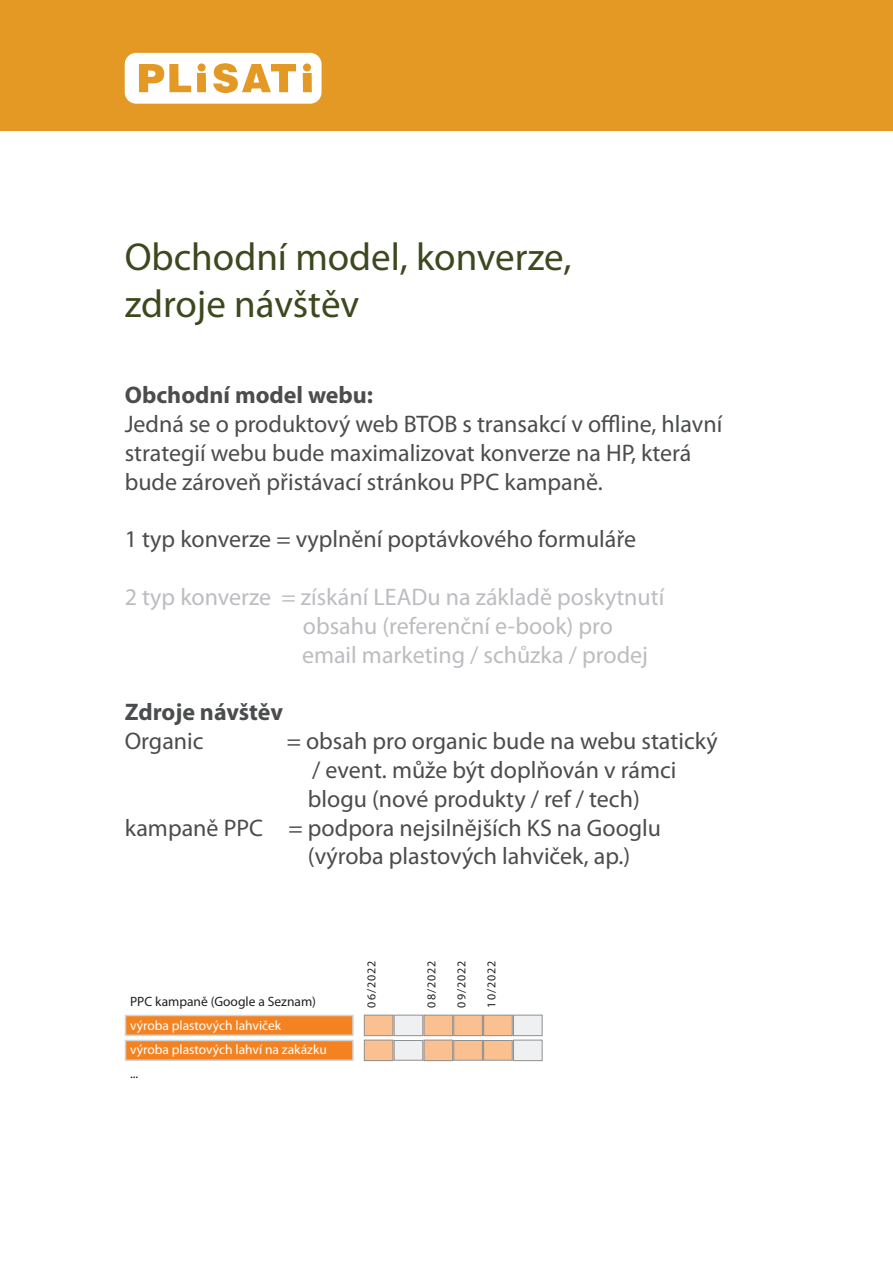
<style>
.page{position:relative;width:893px;height:1263px;background:#fff}
.page>*{position:absolute;margin:0;border:0;box-sizing:border-box;transform-origin:0 0}
.t1{font:39px/46.8px "Myriad Pro";color:#3c481e}
.t2{font:24px/28.8px "Myriad Pro";color:#4b4c4d}
.t3{font:24px/28.8px "Myriad Pro";color:#bcbdc0}
.t4{font:700 24px "Myriad Pro";color:#4b4c4d}
.t5{font:13.5px/24px "Myriad Pro";color:#fff}
.t6{font:13.5px "Myriad Pro";color:#231f20}
.t7{font:12px "Myriad Pro";letter-spacing:.08em;color:#231f20}
</style>
<div class="page">
<div style="left:0;top:0;width:893px;height:130px;background:#e39924"></div>
<svg style="left:125px;top:53px;width:197px;height:51px"></svg>
<div style="left:125px;top:1040px;width:229px;height:21px;background:#f58220;border:2px solid #d1d2d4"></div>
<div style="left:125px;top:1015px;width:229px;height:21px;background:#f58220;border:2px solid #d1d2d4"></div>
<div style="left:394px;top:1040px;width:29px;height:20px;background:#eff0f1"></div>
<div style="left:454px;top:1040px;width:28px;height:20px;background:#fac08f"></div>
<div style="left:484px;top:1040px;width:28px;height:20px;background:#fac08f"></div>
<div style="left:364px;top:1040px;width:29px;height:21px;background:#fac08f"></div>
<div style="left:364px;top:1015px;width:29px;height:21px;background:#fac08f"></div>
<div style="left:394px;top:1015px;width:29px;height:21px;background:#eff0f1"></div>
<div style="left:424px;top:1040px;width:29px;height:21px;background:#fac08f"></div>
<div style="left:424px;top:1015px;width:29px;height:21px;background:#fac08f"></div>
<div style="left:454px;top:1015px;width:28px;height:21px;background:#fac08f"></div>
<div style="left:484px;top:1015px;width:28px;height:21px;background:#fac08f"></div>
<div style="left:513px;top:1040px;width:29px;height:21px;background:#eff0f1"></div>
<div style="left:513px;top:1015px;width:29px;height:21px;background:#eff0f1"></div>
<h1 class="t1" style="left:125px;top:233px;width:448px">Obchodní model, konverze, zdroje návštěv</h1>
<p class="t4" style="left:125px;top:380px;width:250px">Obchodní model webu:</p>
<p class="t2" style="left:125px;top:409px;width:599px">Jedná se o produktový web BTOB s transakcí v offline, hlavní strategií webu bude maximalizovat konverze na HP, která bude zároveň přistávací stránkou PPC kampaně.</p>
<p class="t2" style="left:125px;top:525px;width:513px">1 typ konverze = vyplnění poptávkového formuláře</p>
<p class="t3" style="left:302px;top:582px;width:364px;text-indent:-177px">2 typ konverze = získání LEADu na základě poskytnutí obsahu (referenční e-book) pro email marketing / schůzka / prodej</p>
<p class="t4" style="left:125px;top:696px;width:160px">Zdroje návštěv</p>
<p class="t2" style="left:125px;top:726px;width:80px">Organic</p>
<p class="t2" style="left:287px;top:726px;width:432px">= obsah pro organic bude na webu statický</p>
<p class="t2" style="left:312px;top:755px;width:366px">/ event. může být doplňován v rámci</p>
<p class="t2" style="left:308px;top:784px;width:333px">blogu (nové produkty / ref / tech)</p>
<p class="t2" style="left:125px;top:813px;width:538px">kampaně PPC = podpora nejsilnějších KS na Googlu</p>
<p class="t2" style="left:308px;top:841px;width:324px">(výroba plastových lahviček, ap.)</p>
<p class="t6" style="left:130px;top:993px;width:188px">PPC kampaně (Google a Seznam)</p>
<p class="t5" style="left:130px;top:1013px;width:198px">výroba plastových lahviček<br>výroba plastových lahví na zakázku</p>
<p class="t6" style="left:130px;top:1065px;width:10px">...</p>
<p class="t7" style="left:364px;top:1007px;width:48px;rotate:-90deg">06/2022</p>
<p class="t7" style="left:424px;top:1007px;width:48px;rotate:-90deg">08/2022</p>
<p class="t7" style="left:454px;top:1007px;width:48px;rotate:-90deg">09/2022</p>
<p class="t7" style="left:484px;top:1007px;width:48px;rotate:-90deg">10/2022</p>
</div>
